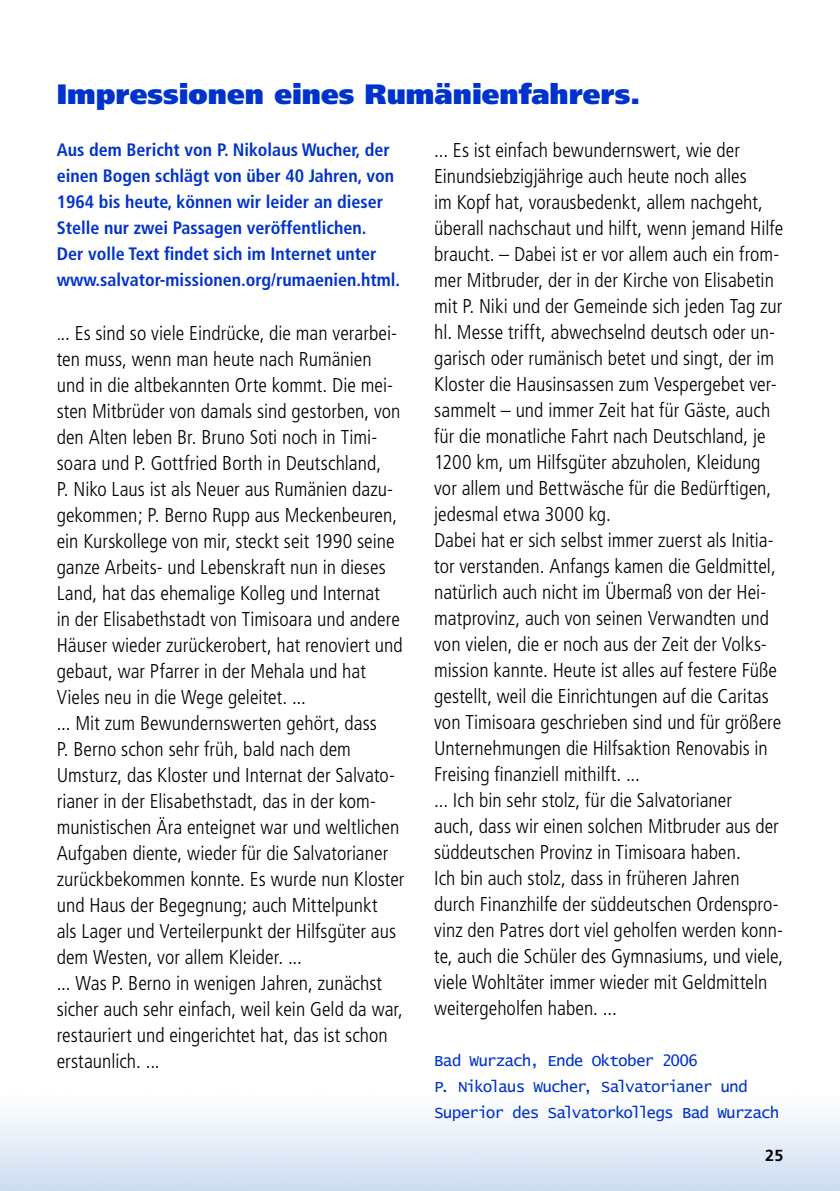
<style>
.page{position:relative;width:840px;height:1191px;background:#fff}
.page>*{position:absolute;margin:0;border:0;box-sizing:border-box;transform-origin:0 0}
.t1{font:900 28px "Frutiger";color:#03c}
.t2{font:300 condensed 20px/26px "Frutiger";color:#000}
.t3{font:700 condensed 18px/26px "Frutiger";color:#03c}
.t4{font:16px/26px "Lucida Console";letter-spacing:-.055em;color:#03c}
.t5{font:700 16px "Frutiger";color:#000}
.s1{font-size:18px}
</style>
<div class="page">
<p class="t1" style="left:57px;top:78px;width:585px">Impressionen eines Rumänienfahrers.</p>
<p class="t3" style="left:57px;top:137px;width:345px">Aus dem Bericht von P. Nikolaus Wucher, der einen Bogen schlägt von über 40 Jahren, von 1964 bis heute, können wir leider an dieser Stelle nur zwei Passagen veröffentlichen.<br>Der volle Text findet sich im Internet unter www.salvator-missionen.org/rumaenien.html.</p>
<p class="t2" style="left:57px;top:320px;width:349px"><span class="s1">.</span>.. Es sind so viele Eindrücke, die man verarbei&shy;ten muss, wenn man heute nach Rumänien und in die altbekannten Orte kommt. Die mei&shy;sten Mitbrüder von damals sind gestorben, von den Alten leben Br. Bruno Soti noch in Timi&shy;soara und P. Gottfried Borth in Deutschland,<br>P. Niko Laus ist als Neuer aus Rumänien dazu&shy;gekommen; P. Berno Rupp aus Meckenbeuren, ein Kurskollege von mir, steckt seit 1990 seine ganze Arbeits- und Lebenskraft nun in dieses Land, hat das ehemalige Kolleg und Internat<br>in der Elisabethstadt von Timisoara und andere Häuser wieder zurückerobert, hat renoviert und gebaut, war Pfarrer in der Mehala und hat Vieles neu in die Wege geleitet. ...<br>... Mit zum Bewundernswerten gehört, dass<br>P. Berno schon sehr früh, bald nach dem Umsturz, das Kloster und Internat der Salvato&shy;rianer in der Elisabethstadt, das in der kom&shy;munistischen Ära enteignet war und weltlichen Aufgaben diente, wieder für die Salvatorianer zurückbekommen konnte. Es wurde nun Kloster und Haus der Begegnung; auch Mittelpunkt<br>als Lager und Verteilerpunkt der Hilfsgüter aus dem Westen, vor allem Kleider. ...<br>... Was P. Berno in wenigen Jahren, zunächst sicher auch sehr einfach, weil kein Geld da war, restauriert und eingerichtet hat, das ist schon erstaunlich. ...</p>
<p class="t2" style="left:434px;top:137px;width:350px">... Es ist einfach bewundernswert, wie der Einundsiebzigjährige auch heute noch alles<br>im Kopf hat, vorausbedenkt, allem nachgeht, überall nachschaut und hilft, wenn jemand Hilfe braucht. – Dabei ist er vor allem auch ein from&shy;mer Mitbruder, der in der Kirche von Elisabetin mit P. Niki und der Gemeinde sich jeden Tag zur hl. Messe trifft, abwechselnd deutsch oder un&shy;garisch oder rumänisch betet und singt, der im Kloster die Hausinsassen zum Vespergebet ver&shy;sammelt – und immer Zeit hat für Gäste, auch für die monatliche Fahrt nach Deutschland, je 1200 km, um Hilfsgüter abzuholen, Kleidung vor allem und Bettwäsche für die Bedürftigen, jedesmal etwa 3000 kg.<br>Dabei hat er sich selbst immer zuerst als Initia&shy;tor verstanden. Anfangs kamen die Geldmittel, natürlich auch nicht im Übermaß von der Hei&shy;matprovinz, auch von seinen Verwandten und von vielen, die er noch aus der Zeit der Volks&shy;mission kannte. Heute ist alles auf festere Füße gestellt, weil die Einrichtungen auf die Caritas von Timisoara geschrieben sind und für größere Unternehmungen die Hilfsaktion Renovabis in Freising finanziell mithilft. ...<br>... Ich bin sehr stolz, für die Salvatorianer<br>auch, dass wir einen solchen Mitbruder aus der süddeutschen Provinz in Timisoara haben.<br>Ich bin auch stolz, dass in früheren Jahren durch Finanzhilfe der süddeutschen Ordenspro&shy;vinz den Patres dort viel geholfen werden konn&shy;te, auch die Schüler des Gymnasiums, und viele, viele Wohltäter immer wieder mit Geldmitteln weitergeholfen haben. ...</p>
<p class="t4" style="left:434px;top:1048px;width:346px">Bad Wurzach, Ende Oktober 2006<br>P. Nikolaus Wucher, Salvatorianer und<br>Superior des Salvatorkollegs Bad Wurzach</p>
<p class="t5" style="left:764px;top:1146px;width:19px">25</p>
</div>
